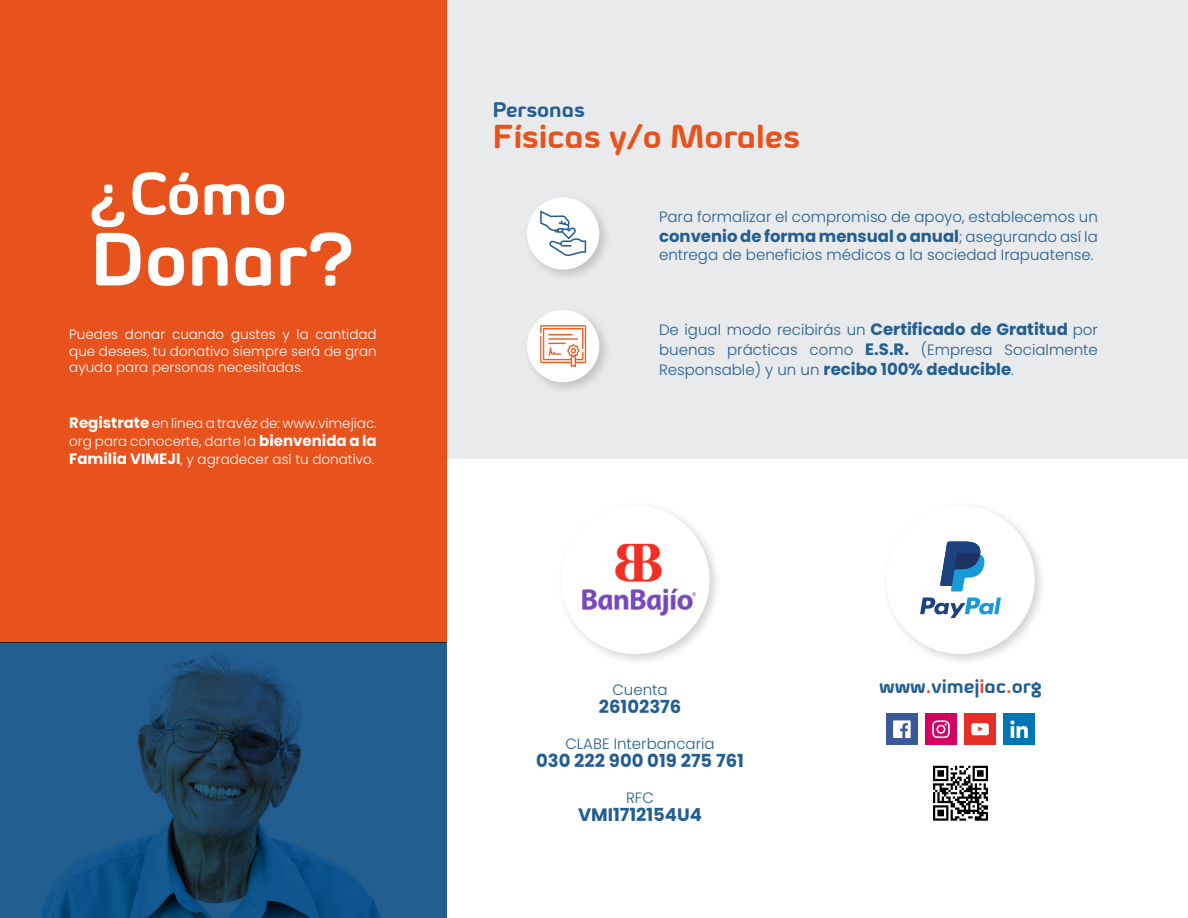
<style>
.page{position:relative;width:1188px;height:918px;background:#fff}
.page>*{position:absolute;margin:0;border:0;box-sizing:border-box;transform-origin:0 0}
.t1{font:700 75px "Byom";color:#fff}
.t2{font:700 60px "Byom";color:#fff}
.t3{font:700 33.15px "Byom";color:#e8521c}
.t4{font:700 21.15px "Byom";color:#235e91}
.t5{font:700 19.5px "Byom";color:#235e91}
.t6{font:700 18px "Poppins";color:#235e91}
.t7{font:700 16.5px "Poppins";color:#235e91}
.t8{font:300 15px/19.8px "Poppins";color:#235e91}
.t9{font:300 13.5px/16.2px "Poppins";color:#fff;text-align:justify}
.s1{font-weight:700;font-size:15px}
.s2{font-weight:300;font-size:15px}
.s3{font-weight:700;font-size:16.5px}
.s4{color:#e8521c}
</style>
<div class="page">
<div style="left:446px;top:0;width:742px;height:459px;background:#e9eaeb"></div>
<div style="left:522px;top:193px;width:90px;height:89px;background:#231f20;opacity:.2"></div>
<div style="left:527px;top:197px;width:72px;height:73px;background:#fff;border-radius:50%"></div>
<div style="left:522px;top:305px;width:90px;height:90px;background:#231f20;opacity:.2"></div>
<div style="left:527px;top:310px;width:72px;height:72px;background:#fff;border-radius:50%"></div>
<div style="left:0;top:0;width:446px;height:643px;background:#e8521c"></div>
<div style="left:556px;top:501px;width:166px;height:166px;background:#231f20;opacity:.2"></div>
<div style="left:561px;top:506px;width:149px;height:148px;background:#fff;border-radius:50%"></div>
<img style="left:565px;top:526px;width:141px;height:108px">
<svg style="left:0;top:643px;width:446px;height:275px;background:#1e5380"></svg>
<svg style="left:540px;top:211px;width:46px;height:45px"></svg>
<svg style="left:540px;top:325px;width:46px;height:42px"></svg>
<div style="left:882px;top:501px;width:165px;height:166px;background:#231f20;opacity:.2"></div>
<div style="left:886px;top:506px;width:149px;height:148px;background:#fff;border-radius:50%"></div>
<svg style="left:920px;top:598px;width:81px;height:20px"></svg>
<svg style="left:940px;top:542px;width:45px;height:49px"></svg>
<div style="left:964px;top:714px;width:32px;height:31px;background:#e62e26"></div>
<svg style="left:971px;top:723px;width:18px;height:12px"></svg>
<div style="left:1004px;top:714px;width:31px;height:31px;background:#0075b3"></div>
<svg style="left:1010px;top:720px;width:18px;height:18px"></svg>
<div style="left:925px;top:714px;width:32px;height:31px;background:#d60061"></div>
<svg style="left:932px;top:720px;width:18px;height:18px"></svg>
<div style="left:886px;top:714px;width:31px;height:31px;background:#3b5999"></div>
<svg style="left:893px;top:720px;width:18px;height:18px"></svg>
<svg style="left:933px;top:766px;width:55px;height:55px"></svg>
<p class="t2" style="left:91px;top:157px;width:198px">¿Cómo</p>
<p class="t1" style="left:91px;top:213px;width:266px">Donar?</p>
<p class="t9" style="left:69px;top:327px;width:309px">Puedes donar cuando gustes y la cantidad que desees, tu donativo siempre será de gran ayuda para personas necesitadas.</p>
<p class="t9" style="left:69px;top:415px;width:309px;line-height:18px"><span class="s1">Registrate</span> en linea a travéz de: www.vimejiac. org para conocerte, darte la <span class="s1">bienvenida a la Familia VIMEJI</span>, y agradecer así tu donativo.</p>
<p class="t4" style="left:493px;top:97px;width:94px">Personas</p>
<p class="t3" style="left:493px;top:117px;width:309px">Físicas y/o Morales</p>
<p class="t8" style="left:659px;top:207px;width:440px">Para formalizar el compromiso de apoyo, establecemos un</p>
<p class="t7" style="left:659px;top:227px;width:440px">convenio de forma mensual o anual<span class="s2">; asegurando así la</span></p>
<p class="t8" style="left:659px;top:245px;width:436px">entrega de beneficios médicos a la sociedad Irapuatense.</p>
<p class="t8" style="left:659px;top:320px;width:440px">De igual modo recibirás un <span class="s3">Certificado de Gratitud</span> por buenas prácticas como <span class="s3">E.S.R.</span> (Empresa Socialmente</p>
<p class="t7" style="left:659px;top:359px;width:356px"><span class="s2">Responsable) y un un</span> recibo 100% deducible<span class="s2">.</span></p>
<p class="t8" style="left:612px;top:680px;width:57px">Cuenta</p>
<p class="t6" style="left:599px;top:696px;width:84px">26102376</p>
<p class="t8" style="left:565px;top:734px;width:151px">CLABE Interbancaria</p>
<p class="t6" style="left:536px;top:750px;width:209px">030 222 900 019 275 761</p>
<p class="t8" style="left:626px;top:788px;width:29px">RFC</p>
<p class="t6" style="left:578px;top:804px;width:125px">VMI1712154U4</p>
<p class="t5" style="left:879px;top:674px;width:164px">www<span class="s4">.</span>vimej<span class="s4">i</span>ac<span class="s4">.</span>org</p>
</div>
